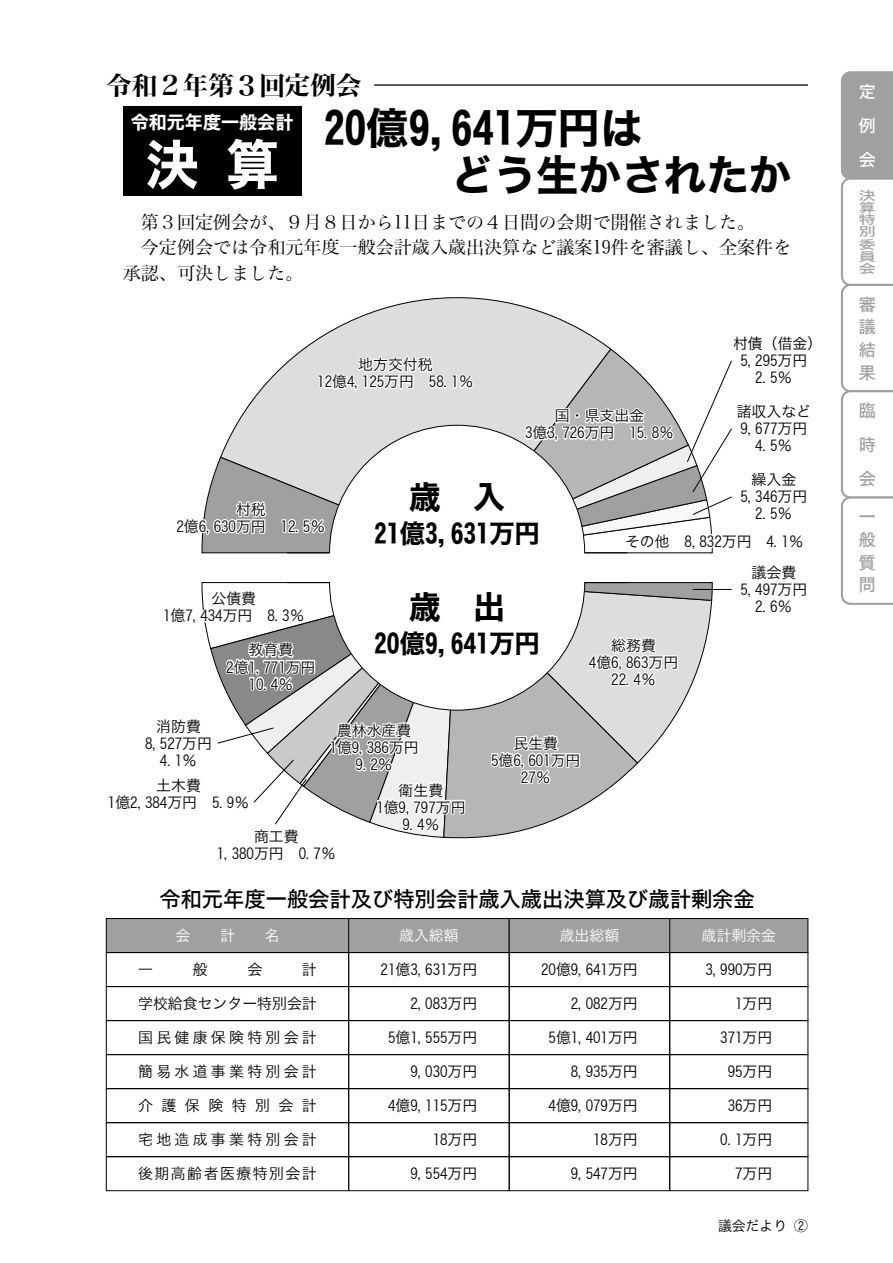
<style>
.page{position:relative;width:893px;height:1263px;background:#fff}
.page>*{position:absolute;margin:0;border:0;box-sizing:border-box;transform-origin:0 0}
.t1{font:53.1px "Hiragino Kaku W7 90 ms RKSJ H";color:#fff}
.t2{font:42.45px/46.8px "Hiragino Kaku W7 90 ms RKSJ H";color:#000}
.t3{font:31.95px "Hiragino Kaku W7 90 ms RKSJ H";color:#000}
.t4{font:25.5px "Hiragino Kaku W7 90 ms RKSJ H";color:#000}
.t5{font:25.5px "Hiragino Min W7 90 ms RKSJ H";color:#000}
.t6{font:21.3px "Hira Kaku Lg DS W5 90 ms RKSJ H";color:#000}
.t7{font:18px/25.5px "Hira Min Lg DS W3 90 ms RKSJ H";color:#000}
.t8{font:18px "Hiragino Kaku W7 90 ms RKSJ H";color:#fff}
.t9{font:16.95px/22.6px "Hira Kaku Lg DS W5 90 ms RKSJ H";color:#9fa0a0;text-align:justify}
.t10{font:16.95px "Hira Kaku Lg DS W5 90 ms RKSJ H";color:#fff}
.t11{font:14.85px/17px "Hira Kaku Lg DS W3 90 ms RKSJ H";color:#000;text-align:center}
.t12{font:14.85px "Hira Kaku Lg DS W3 90 ms RKSJ H";letter-spacing:.22em;color:#000}
.t13{font:14.85px "Hira Kaku Lg DS W3 90 ms RKSJ H";color:#fff}
.t14{font:14.85px "Hira Kaku Lg DS W3 90 ms RKSJ H";letter-spacing:.1em;color:#000}
.t15{font:14.85px "Hira Kaku Lg DS W3 90 ms RKSJ H";letter-spacing:.57em;color:#000}
.t16{font:13.8px "Hira Kaku Lg DS W3 90 ms RKSJ H";color:#000}
.t17{font:12.15px/12.1px "Hira Kaku Lg DS W5 90 ms RKSJ H";color:#9fa0a0;text-align:justify;scale:1.4 1}
</style>
<div class="page">
<div style="left:106px;top:918px;width:243px;height:34px;background:#9fa0a0"></div>
<div style="left:106px;top:918px;width:243px;height:35px;border:1px solid #000"></div>
<div style="left:106px;top:952px;width:243px;height:35px;border:1px solid #000"></div>
<div style="left:349px;top:918px;width:160px;height:34px;background:#9fa0a0"></div>
<div style="left:348px;top:918px;width:162px;height:35px;border:1px solid #000"></div>
<div style="left:348px;top:952px;width:162px;height:35px;border:1px solid #000"></div>
<div style="left:509px;top:918px;width:161px;height:34px;background:#9fa0a0"></div>
<div style="left:509px;top:918px;width:161px;height:35px;border:1px solid #000"></div>
<div style="left:509px;top:952px;width:161px;height:35px;border:1px solid #000"></div>
<div style="left:670px;top:918px;width:138px;height:34px;background:#9fa0a0"></div>
<div style="left:669px;top:918px;width:139px;height:35px;border:1px solid #000"></div>
<div style="left:669px;top:952px;width:139px;height:35px;border:1px solid #000"></div>
<div style="left:106px;top:986px;width:243px;height:35px;border:1px solid #000"></div>
<div style="left:348px;top:986px;width:162px;height:35px;border:1px solid #000"></div>
<div style="left:509px;top:986px;width:161px;height:35px;border:1px solid #000"></div>
<div style="left:669px;top:986px;width:139px;height:35px;border:1px solid #000"></div>
<div style="left:106px;top:1020px;width:243px;height:35px;border:1px solid #000"></div>
<div style="left:348px;top:1020px;width:162px;height:35px;border:1px solid #000"></div>
<div style="left:509px;top:1020px;width:161px;height:35px;border:1px solid #000"></div>
<div style="left:669px;top:1020px;width:139px;height:35px;border:1px solid #000"></div>
<div style="left:106px;top:1054px;width:243px;height:35px;border:1px solid #000"></div>
<div style="left:348px;top:1054px;width:162px;height:35px;border:1px solid #000"></div>
<div style="left:509px;top:1054px;width:161px;height:35px;border:1px solid #000"></div>
<div style="left:669px;top:1054px;width:139px;height:35px;border:1px solid #000"></div>
<div style="left:106px;top:1088px;width:243px;height:35px;border:1px solid #000"></div>
<div style="left:348px;top:1088px;width:162px;height:35px;border:1px solid #000"></div>
<div style="left:509px;top:1088px;width:161px;height:35px;border:1px solid #000"></div>
<div style="left:669px;top:1088px;width:139px;height:35px;border:1px solid #000"></div>
<div style="left:106px;top:1122px;width:243px;height:35px;border:1px solid #000"></div>
<div style="left:348px;top:1122px;width:162px;height:35px;border:1px solid #000"></div>
<div style="left:509px;top:1122px;width:161px;height:35px;border:1px solid #000"></div>
<div style="left:669px;top:1122px;width:139px;height:35px;border:1px solid #000"></div>
<div style="left:106px;top:1156px;width:243px;height:35px;border:1px solid #000"></div>
<div style="left:348px;top:1156px;width:162px;height:35px;border:1px solid #000"></div>
<div style="left:509px;top:1156px;width:161px;height:35px;border:1px solid #000"></div>
<div style="left:669px;top:1156px;width:139px;height:35px;border:1px solid #000"></div>
<svg style="left:201px;top:297px;width:531px;height:542px"></svg>
<hr style="left:374px;top:84px;width:434px;height:2px;background:#000">
<div style="left:123px;top:106px;width:178px;height:90px;background:#000"></div>
<svg style="left:841px;top:71px;width:52px;height:534px"></svg>
<h3 class="t5" style="left:106px;top:72px;width:257px">令和２年第３回定例会</h3>
<h2 class="t2" style="left:324px;top:106px;width:469px">20億9,641万円は<br>　　　どう生かされたか</h2>
<p class="t7" style="left:123px;top:210px;width:670px">　第３回定例会が、９月８日から11日までの４日間の会期で開催されました。<br>　今定例会では令和元年度一般会計歳入歳出決算など議案19件を審議し、全案件を承認、可決しました。</p>
<p class="t8" style="left:131px;top:113px;width:164px">令和元年度一般会計</p>
<h1 class="t1" style="left:225px;top:137px;width:55px">算</h1>
<h1 class="t1" style="left:146px;top:137px;width:55px">決</h1>
<p class="t11" style="left:236px;top:501px;width:31px">村税</p>
<p class="t11" style="left:176px;top:518px;width:91px">億2 6,630万円</p>
<p class="t11" style="left:733px;top:336px;width:90px">村債（借金(<br>5,295万円<br>2.5％</p>
<p class="t11" style="left:737px;top:404px;width:76px">諸収入など<br>9,677万円<br>4.5％</p>
<p class="t11" style="left:740px;top:472px;width:68px">繰入金<br>5,346万円<br>2.5％</p>
<p class="t11" style="left:429px;top:357px;width:46px;text-align:left;text-indent:-71px">地方交付税<br>58.1％</p>
<p class="t11" style="left:317px;top:374px;width:98px">12億4,125万円</p>
<p class="t11" style="left:629px;top:408px;width:46px;text-align:left;text-indent:-74px">国・県支出金<br>15.8％</p>
<p class="t11" style="left:525px;top:425px;width:91px">億3 3,726万円</p>
<h3 class="t3" style="left:409px;top:480px;width:97px">歳　入</h3>
<h3 class="t4" style="left:374px;top:520px;width:167px">21億3,631万円</h3>
<p class="t11" style="left:281px;top:518px;width:46px">12.5％</p>
<p class="t11" style="left:625px;top:533px;width:128px">その他　8,832万円</p>
<p class="t11" style="left:766px;top:533px;width:39px">4.1％</p>
<p class="t11" style="left:212px;top:591px;width:46px">公債費</p>
<p class="t11" style="left:163px;top:608px;width:91px">億1 7,434万円</p>
<p class="t11" style="left:267px;top:608px;width:39px">8.3％</p>
<p class="t11" style="left:226px;top:642px;width:91px">教育費<br>億2 1,771万円<br>10.4％</p>
<h3 class="t3" style="left:409px;top:591px;width:97px">歳　出</h3>
<h3 class="t4" style="left:374px;top:631px;width:167px">20億9,641万円</h3>
<p class="t11" style="left:589px;top:637px;width:91px">総務費<br>億4 6,863万円<br>22.4％</p>
<p class="t11" style="left:145px;top:718px;width:68px">消防費<br>8,527万円<br>4.1％</p>
<p class="t11" style="left:156px;top:778px;width:46px">土木費</p>
<p class="t11" style="left:108px;top:795px;width:91px">億1 2,384万円</p>
<p class="t11" style="left:212px;top:795px;width:39px">5.9％</p>
<p class="t11" style="left:254px;top:829px;width:46px">商工費</p>
<p class="t11" style="left:330px;top:722px;width:91px">農林水産費<br>億1 9,386万円<br>9.2％</p>
<p class="t11" style="left:376px;top:782px;width:91px">衛生費<br>億1 9,797万円<br>9.4％</p>
<p class="t11" style="left:217px;top:846px;width:68px">1,380万円</p>
<p class="t11" style="left:299px;top:846px;width:39px">0.7％</p>
<p class="t11" style="left:491px;top:735px;width:91px">民生費<br>億5 6,601万円<br>27％</p>
<p class="t11" style="left:740px;top:564px;width:68px">議会費<br>5,497万円<br>2.6％</p>
<h3 class="t6" style="left:159px;top:889px;width:597px">令和元年度一般会計及び特別会計歳入歳出決算及び歳計剰余金</h3>
<p class="t13" style="left:399px;top:928px;width:61px">歳入総額</p>
<p class="t11" style="left:381px;top:962px;width:98px">21億3,631万円</p>
<p class="t11" style="left:410px;top:996px;width:68px">2,083万円</p>
<p class="t11" style="left:388px;top:1030px;width:91px">億5 1,555万円</p>
<p class="t11" style="left:410px;top:1064px;width:68px">9,030万円</p>
<p class="t11" style="left:388px;top:1098px;width:91px">億4 9,115万円</p>
<p class="t11" style="left:433px;top:1132px;width:46px">18万円</p>
<p class="t11" style="left:410px;top:1166px;width:68px">9,554万円</p>
<p class="t13" style="left:560px;top:928px;width:61px">歳出総額</p>
<p class="t11" style="left:541px;top:962px;width:98px">20億9,641万円</p>
<p class="t11" style="left:571px;top:996px;width:68px">2,082万円</p>
<p class="t11" style="left:549px;top:1030px;width:91px">億5 1,401万円</p>
<p class="t11" style="left:571px;top:1064px;width:68px">8,935万円</p>
<p class="t11" style="left:549px;top:1098px;width:91px">億4 9,079万円</p>
<p class="t11" style="left:593px;top:1132px;width:46px">18万円</p>
<p class="t11" style="left:571px;top:1166px;width:68px">9,547万円</p>
<p class="t13" style="left:702px;top:928px;width:76px">歳計剰余金</p>
<p class="t11" style="left:705px;top:962px;width:68px">3,990万円</p>
<p class="t11" style="left:735px;top:996px;width:39px">1万円</p>
<p class="t11" style="left:720px;top:1030px;width:54px">371万円</p>
<p class="t11" style="left:728px;top:1064px;width:46px">95万円</p>
<p class="t11" style="left:728px;top:1098px;width:46px">36万円</p>
<p class="t11" style="left:720px;top:1132px;width:54px">0.1万円</p>
<p class="t11" style="left:735px;top:1166px;width:39px">7万円</p>
<p class="t11" style="left:138px;top:962px;width:16px">一</p>
<p class="t11" style="left:193px;top:962px;width:16px">般</p>
<p class="t11" style="left:247px;top:962px;width:16px">会</p>
<p class="t11" style="left:302px;top:962px;width:16px">計</p>
<p class="t11" style="left:138px;top:996px;width:180px">学校給食センター特別会計</p>
<p class="t12" style="left:138px;top:1030px;width:180px">国民健康保険特別会計</p>
<p class="t12" style="left:138px;top:1064px;width:180px">簡易水道事業特別会計</p>
<p class="t15" style="left:138px;top:1098px;width:180px">介護保険特別会計</p>
<p class="t12" style="left:138px;top:1132px;width:180px">宅地造成事業特別会計</p>
<p class="t14" style="left:138px;top:1166px;width:180px">後期高齢者医療特別会計</p>
<p class="t16" style="left:718px;top:1218px;width:71px">議会だより</p>
<p class="t10" style="left:859px;top:83px;width:18px">定</p>
<p class="t10" style="left:859px;top:117px;width:17px">例</p>
<p class="t10" style="left:859px;top:151px;width:18px">会</p>
<p class="t17" style="left:859px;top:190px;width:13px">決算特別委員会</p>
<p class="t9" style="left:859px;top:293px;width:18px">審議結果</p>
<p class="t9" style="left:859px;top:400px;width:18px">臨</p>
<p class="t9" style="left:859px;top:434px;width:18px">時</p>
<p class="t9" style="left:859px;top:468px;width:18px">会</p>
<p class="t9" style="left:859px;top:506px;width:18px">一般質問</p>
</div>
